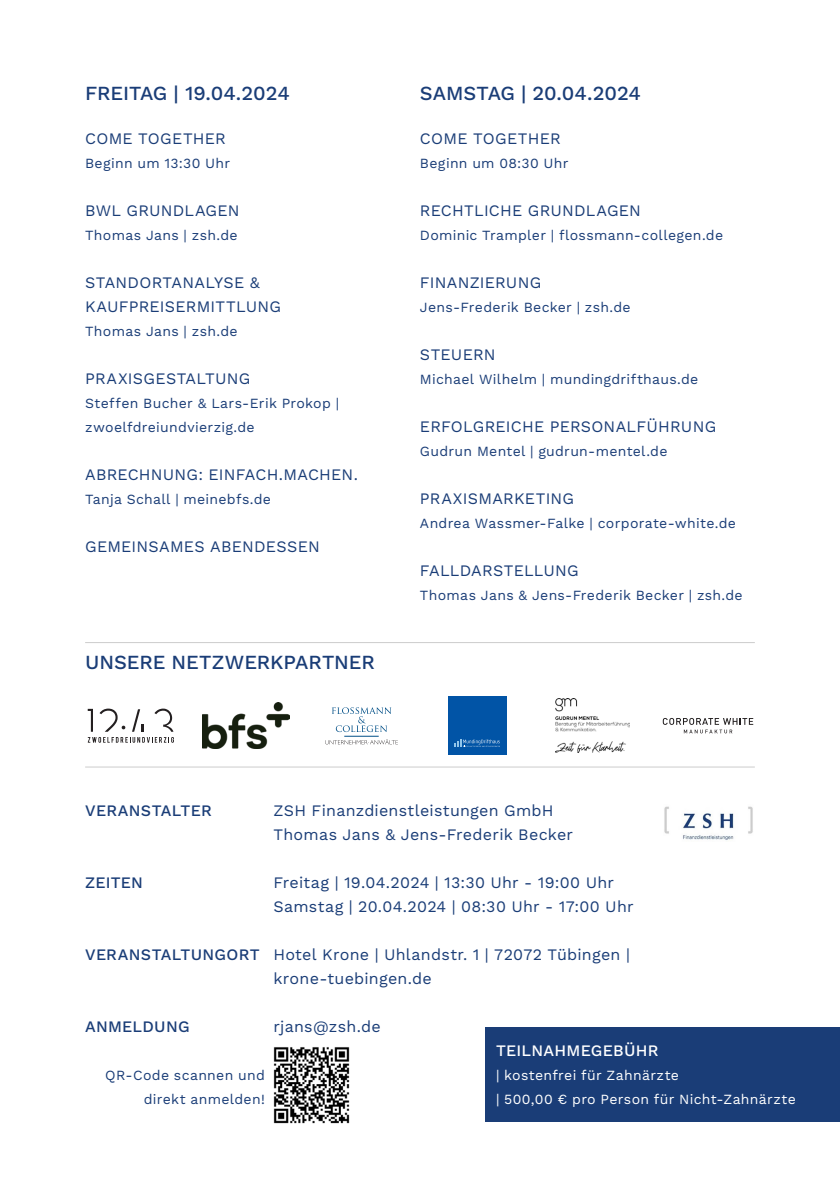
<style>
.page{position:relative;width:840px;height:1191px;background:#fff}
.page>*{position:absolute;margin:0;border:0;box-sizing:border-box;transform-origin:0 0}
.ZSH_Headline_Titel{font:500 20px "Work Sans";letter-spacing:-.005em;color:#1a3d77}
.ZSH_Fließtext_Univers{font:16px "Work Sans";letter-spacing:.015em;color:#1a3d77}
.ZSH_Fließtext_Univers-2{font:500 16px "Work Sans";letter-spacing:.015em;color:#1a3d77}
.ZSH_Fließtext_Univers-3{font:500 16px "Work Sans";letter-spacing:.015em;color:#fff}
.ZSH_Fließtext_Univers-4{font:14px "Work Sans";letter-spacing:.02em;color:#1a3d77}
.ZSH_Fließtext_Univers-5{font:14px "Work Sans";letter-spacing:.02em;color:#fff}
</style>
<div class="page">
<div style="left:485px;top:1026px;width:354px;height:95px;background:#1a3d77"></div>
<img style="left:273px;top:1047px;width:77px;height:77px">
<hr style="left:85px;top:642px;width:669px;height:1px;background:#ccc">
<hr style="left:85px;top:766px;width:669px;height:1px;background:#ccc">
<svg style="left:88px;top:737px;width:86px;height:5px"></svg>
<svg style="left:88px;top:709px;width:5px;height:22px"></svg>
<svg style="left:99px;top:708px;width:26px;height:23px"></svg>
<svg style="left:132px;top:709px;width:12px;height:22px"></svg>
<svg style="left:154px;top:708px;width:19px;height:23px"></svg>
<img style="left:203px;top:702px;width:86px;height:47px">
<svg style="left:325px;top:739px;width:72px;height:5px"></svg>
<svg style="left:332px;top:707px;width:59px;height:25px"></svg>
<hr style="left:344px;top:736px;width:34px;height:1px;background:#004f87">
<div style="left:447px;top:696px;width:59px;height:58px;background:#0154a6"></div>
<svg style="left:454px;top:739px;width:46px;height:8px"></svg>
<img style="left:555px;top:698px;width:74px;height:55px">
<svg style="left:662px;top:718px;width:90px;height:15px"></svg>
<img style="left:664px;top:806px;width:89px;height:34px">
<p class="ZSH_Headline_Titel" style="left:85px;top:82px;width:206px">FREITAG | 19.04.2024</p>
<p class="ZSH_Fließtext_Univers" style="left:85px;top:129px;width:142px">COME TOGETHER</p>
<p class="ZSH_Fließtext_Univers-4" style="left:85px;top:155px;width:146px">Beginn um 13:30 Uhr</p>
<p class="ZSH_Fließtext_Univers" style="left:85px;top:201px;width:156px">BWL GRUNDLAGEN</p>
<p class="ZSH_Fließtext_Univers-4" style="left:85px;top:227px;width:154px">Thomas Jans | zsh.de</p>
<p class="ZSH_Fließtext_Univers" style="left:85px;top:273px;width:176px">STANDORTANALYSE &amp;</p>
<p class="ZSH_Fließtext_Univers" style="left:85px;top:297px;width:197px">KAUFPREISERMITTLUNG</p>
<p class="ZSH_Fließtext_Univers-4" style="left:85px;top:323px;width:154px">Thomas Jans | zsh.de</p>
<p class="ZSH_Fließtext_Univers" style="left:85px;top:369px;width:167px">PRAXISGESTALTUNG</p>
<p class="ZSH_Fließtext_Univers-4" style="left:85px;top:395px;width:255px">Steffen Bucher &amp; Lars-Erik Prokop |</p>
<p class="ZSH_Fließtext_Univers-4" style="left:85px;top:419px;width:171px">zwoelfdreiundvierzig.de</p>
<p class="ZSH_Fließtext_Univers" style="left:85px;top:465px;width:274px">ABRECHNUNG: EINFACH.MACHEN.</p>
<p class="ZSH_Fließtext_Univers-4" style="left:85px;top:491px;width:187px">Tanja Schall | meinebfs.de</p>
<p class="ZSH_Fließtext_Univers" style="left:85px;top:537px;width:236px">GEMEINSAMES ABENDESSEN</p>
<p class="ZSH_Headline_Titel" style="left:85px;top:650px;width:291px">UNSERE NETZWERKPARTNER</p>
<p class="ZSH_Headline_Titel" style="left:420px;top:82px;width:222px">SAMSTAG | 20.04.2024</p>
<p class="ZSH_Fließtext_Univers" style="left:420px;top:129px;width:142px">COME TOGETHER</p>
<p class="ZSH_Fließtext_Univers-4" style="left:420px;top:155px;width:150px">Beginn um 08:30 Uhr</p>
<p class="ZSH_Fließtext_Univers" style="left:420px;top:201px;width:222px">RECHTLICHE GRUNDLAGEN</p>
<p class="ZSH_Fließtext_Univers-4" style="left:420px;top:227px;width:304px">Dominic Trampler | flossmann-collegen.de</p>
<p class="ZSH_Fließtext_Univers" style="left:420px;top:273px;width:123px">FINANZIERUNG</p>
<p class="ZSH_Fließtext_Univers-4" style="left:420px;top:299px;width:212px">Jens-Frederik Becker | zsh.de</p>
<p class="ZSH_Fließtext_Univers" style="left:420px;top:345px;width:77px">STEUERN</p>
<p class="ZSH_Fließtext_Univers-4" style="left:420px;top:371px;width:280px">Michael Wilhelm | mundingdrifthaus.de</p>
<p class="ZSH_Fließtext_Univers" style="left:420px;top:417px;width:298px">ERFOLGREICHE PERSONALFÜHRUNG</p>
<p class="ZSH_Fließtext_Univers-4" style="left:420px;top:443px;width:249px">Gudrun Mentel | gudrun-mentel.de</p>
<p class="ZSH_Fließtext_Univers" style="left:420px;top:489px;width:156px">PRAXISMARKETING</p>
<p class="ZSH_Fließtext_Univers-4" style="left:420px;top:515px;width:317px">Andrea Wassmer-Falke | corporate-white.de</p>
<p class="ZSH_Fließtext_Univers" style="left:420px;top:561px;width:160px">FALLDARSTELLUNG</p>
<p class="ZSH_Fließtext_Univers-4" style="left:420px;top:587px;width:324px">Thomas Jans &amp; Jens-Frederik Becker | zsh.de</p>
<p class="ZSH_Fließtext_Univers-2" style="left:85px;top:801px;width:128px">VERANSTALTER</p>
<p class="ZSH_Fließtext_Univers-2" style="left:85px;top:873px;width:59px">ZEITEN</p>
<p class="ZSH_Fließtext_Univers-2" style="left:85px;top:945px;width:176px">VERANSTALTUNGORT</p>
<p class="ZSH_Fließtext_Univers-2" style="left:85px;top:1017px;width:106px">ANMELDUNG</p>
<p class="ZSH_Fließtext_Univers-4" style="left:105px;top:1067px;width:161px">QR-Code scannen und</p>
<p class="ZSH_Fließtext_Univers-4" style="left:144px;top:1091px;width:123px">direkt anmelden!</p>
<p class="ZSH_Fließtext_Univers" style="left:273px;top:801px;width:282px">ZSH Finanzdienstleistungen GmbH</p>
<p class="ZSH_Fließtext_Univers" style="left:273px;top:825px;width:301px">Thomas Jans &amp; Jens-Frederik Becker</p>
<p class="ZSH_Fließtext_Univers" style="left:273px;top:873px;width:342px">Freitag | 19.04.2024 | 13:30 Uhr - 19:00 Uhr</p>
<p class="ZSH_Fließtext_Univers" style="left:273px;top:897px;width:361px">Samstag | 20.04.2024 | 08:30 Uhr - 17:00 Uhr</p>
<p class="ZSH_Fließtext_Univers" style="left:273px;top:945px;width:358px">Hotel Krone | Uhlandstr. 1 | 72072 Tübingen |</p>
<p class="ZSH_Fließtext_Univers" style="left:273px;top:969px;width:160px">krone-tuebingen.de</p>
<p class="ZSH_Fließtext_Univers" style="left:273px;top:1017px;width:109px">rjans@zsh.de</p>
<p class="ZSH_Fließtext_Univers-3" style="left:495px;top:1041px;width:164px">TEILNAHMEGEBÜHR</p>
<p class="ZSH_Fließtext_Univers-5" style="left:495px;top:1067px;width:184px">| kostenfrei für Zahnärzte</p>
<p class="ZSH_Fließtext_Univers-5" style="left:495px;top:1091px;width:301px">| 500,00 € pro Person für Nicht-Zahnärzte</p>
</div>
